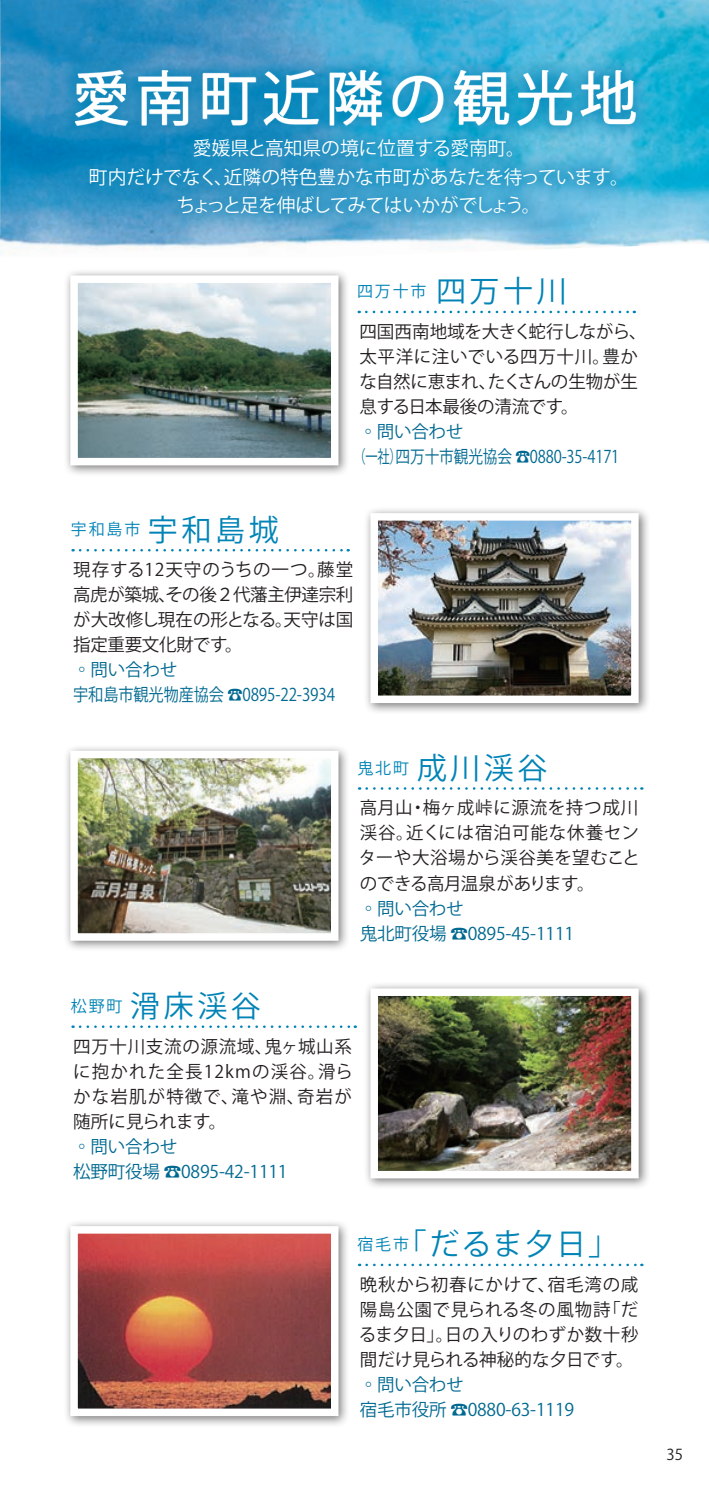
<style>
.page{position:relative;width:709px;height:1489px;background:#fff}
.page>*{position:absolute;margin:0;border:0;box-sizing:border-box;transform-origin:0 0}
.t1{font:30px "Koz Go Pr 6 N";letter-spacing:.12em;color:#0083b6}
.t2{font:18.75px/28.8px "Koz Go Pr 6 N";letter-spacing:-.01em;color:#fff;text-align:center}
.t3{font:17.5px/25px "Koz Go Pr 6 N";color:#231f20;text-align:justify}
.t4{font:17.5px/25px "Koz Go Pr 6 N";letter-spacing:-.01em;color:#006991}
.t5{font:16px "Koz Go Pr 6 N";letter-spacing:.12em;color:#0083b6}
.t6{font:15px "Koz Go Pr 6 N";color:#231f20}
.s1{font-size:30px}
</style>
<div class="page">
<img style="left:1px;top:0;width:708px;height:253px">
<div style="left:63px;top:268px;width:287px;height:209px;background:#231f20;opacity:.6"></div>
<img style="left:79px;top:284px;width:250px;height:172px">
<div style="left:70px;top:275px;width:268px;height:190px;border:8px solid #fff"></div>
<div style="left:63px;top:743px;width:287px;height:209px;background:#231f20;opacity:.6"></div>
<img style="left:79px;top:759px;width:250px;height:172px">
<div style="left:70px;top:750px;width:268px;height:190px;border:8px solid #fff"></div>
<div style="left:363px;top:981px;width:287px;height:209px;background:#231f20;opacity:.6"></div>
<img style="left:379px;top:997px;width:250px;height:172px">
<div style="left:370px;top:988px;width:268px;height:190px;border:8px solid #fff"></div>
<div style="left:363px;top:506px;width:287px;height:209px;background:#231f20;opacity:.6"></div>
<img style="left:379px;top:522px;width:250px;height:172px">
<div style="left:370px;top:513px;width:268px;height:190px;border:8px solid #fff"></div>
<div style="left:63px;top:1218px;width:287px;height:209px;background:#231f20;opacity:.6"></div>
<img style="left:79px;top:1234px;width:250px;height:172px">
<div style="left:70px;top:1225px;width:268px;height:190px;border:8px solid #fff"></div>
<div style="left:70px;top:120px;width:565px;height:113px;background:#0083b6;opacity:.6"></div>
<svg style="left:0;top:0;width:1px;height:253px"></svg>
<div style="left:56px;top:52px;width:598px;height:92px;background:#0083b6;opacity:.75"></div>
<svg style="left:75px;top:70px;width:560px;height:55px"></svg>
<svg style="left:366px;top:311px;width:269px;height:2px"></svg>
<svg style="left:366px;top:787px;width:276px;height:2px"></svg>
<svg style="left:80px;top:1025px;width:276px;height:2px"></svg>
<svg style="left:366px;top:1263px;width:276px;height:2px"></svg>
<svg style="left:80px;top:549px;width:269px;height:2px"></svg>
<p class="t2" style="left:89px;top:134px;width:541px">愛媛県と高知県の境に位置する愛南町。<br>町内だけでなく、近隣の特色豊かな市町があなたを待っています。ちょっと足を伸ばしてみてはいかがでしょう。</p>
<p class="t5" style="left:357px;top:282px;width:211px">四万十市<span class="s1">四万十川</span></p>
<p class="t3" style="left:359px;top:319px;width:289px;text-align:left">四国西南地域を大きく蛇行しながら、太平洋に注いでいる四万十川。豊かな自然に恵まれ、たくさんの生物が生息する日本最後の清流です。</p>
<p class="t4" style="left:353px;top:419px;width:267px;text-indent:6px">◦問い合わせ<br>（一社）四万十市観光協会 ☎0880-35-4171</p>
<p class="t5" style="left:71px;top:520px;width:209px">宇和島市 <span class="s1">宇和島城</span></p>
<p class="t3" style="left:73px;top:557px;width:282px">現存する12天守のうちの一つ。藤堂高虎が築城、その後２代藩主伊達宗利が大改修し現在の形となる。天守は国指定重要文化財です。</p>
<p class="t4" style="left:73px;top:657px;width:263px">◦問い合わせ<br>宇和島市観光物産協会 ☎0895-22-3934</p>
<h1 class="t1" style="left:357px;top:751px;width:192px"><sup>鬼北町</sup> 成川渓谷</h1>
<p class="t3" style="left:359px;top:795px;width:282px">高月山・梅ヶ成峠に源流を持つ成川渓谷。近くには宿泊可能な休養センターや大浴場から渓谷美を望むことのできる高月温泉があります。</p>
<p class="t4" style="left:360px;top:895px;width:216px">◦問い合わせ<br>鬼北町役場 ☎0895-45-1111</p>
<h1 class="t1" style="left:71px;top:989px;width:192px"><sup>松野町</sup> 滑床渓谷</h1>
<p class="t3" style="left:73px;top:1034px;width:281px">四万十川支流の源流域、鬼ヶ城山系に抱かれた全長12kmの渓谷。滑らかな岩肌が特徴で、滝や淵、奇岩が随所に見られます。</p>
<p class="t4" style="left:73px;top:1134px;width:216px">◦問い合わせ<br>松野町役場 ☎0895-42-1111</p>
<h1 class="t1" style="left:357px;top:1227px;width:262px"><sup>宿毛市</sup>「だるま夕日」</h1>
<p class="t3" style="left:359px;top:1272px;width:281px">晩秋から初春にかけて、宿毛湾の咸陽島公園で見られる冬の風物詩「だるま夕日」。日の入りのわずか数十秒間だけ見られる神秘的な夕日です。</p>
<p class="t4" style="left:360px;top:1372px;width:216px">◦問い合わせ<br>宿毛市役所 ☎0880-63-1119</p>
<p class="t6" style="left:666px;top:1445px;width:18px">35</p>
</div>
